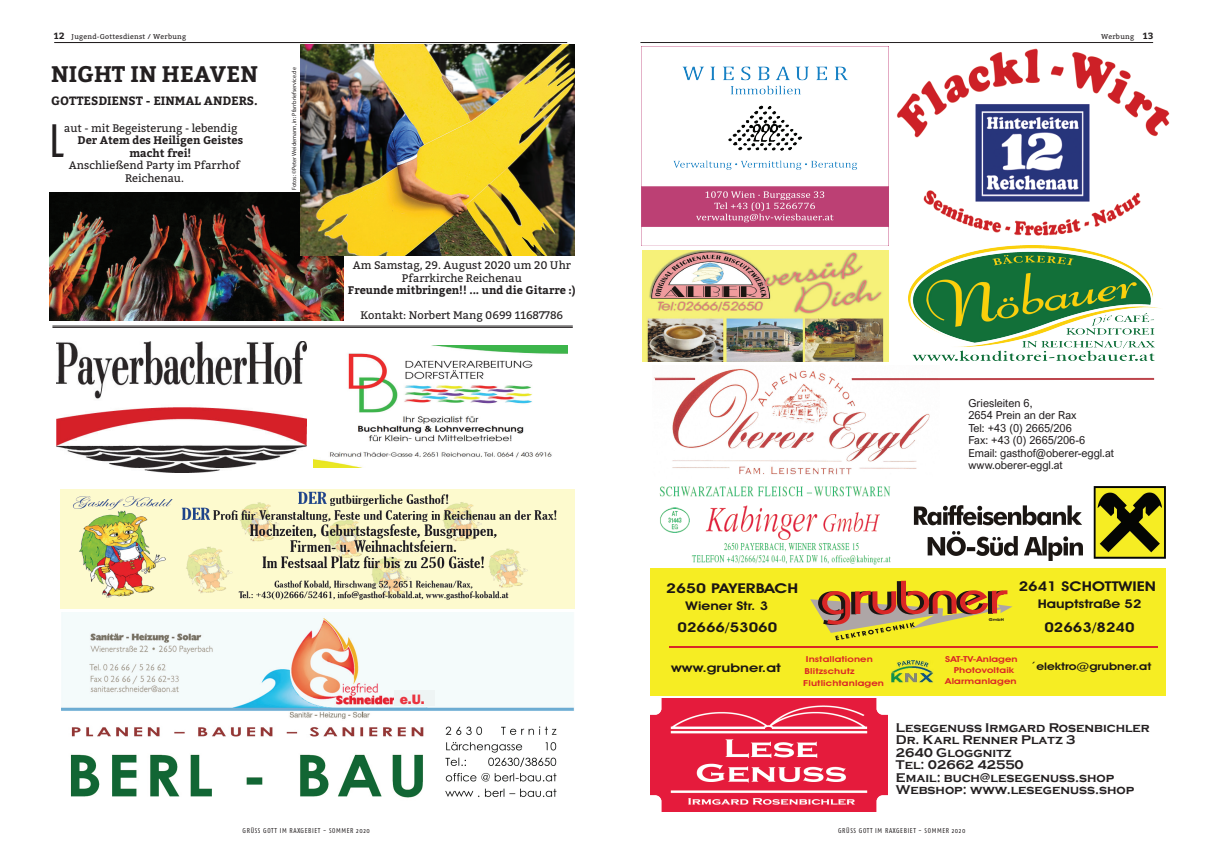
<style>
.page{position:relative;width:1208px;height:859px;background:#fff}
.page>*{position:absolute;margin:0;border:0;box-sizing:border-box;transform-origin:0 0}
.t1{font:46.7px "Fago Co";color:#231f20}
.t2{font:700 22.5px "Bitter";color:#231f20}
.t3{font:800 14px "Franklin Gothic";color:#ea323e}
.t4{font:700 13.5px "Avant Garde Bk BT";color:#1b1613;scale:1.21 1}
.t5{font:700 13.5px "Avant Garde Bk BT";color:#1b1613;scale:1.27 1}
.t6{font:700 13px/12.5px "Copperplate Gothic";color:#231f20}
.t7{font:700 12px "Bitter";color:#231f20}
.t8{font:700 12px "Avant Garde Bk BT";color:#1b1613;scale:1.21 1}
.t9{font:700 12px "Avant Garde Bk BT";color:#1b1613;scale:1.27 1}
.t10{font:11px/12.5px "Bitter";color:#231f20;text-align:center}
.t11{font:11px/12.5px "Arial Nova";color:#231f20}
.t12{font:700 11px/12.5px "Bitter";color:#231f20;text-align:center}
.t13{font:700 10.5px "Avant Garde Bk BT";color:#1b1613;scale:1.21 1}
.t14{font:700 9px "Bitter";color:#231f20}
.t15{font:700 8.3px/11.8px "Avant Garde Bk BT";letter-spacing:.015em;color:#da2726;scale:1.27 1}
.t16{font:7px "Fago Co";letter-spacing:.09em;color:#231f20}
.t17{font:7px "Bitter";letter-spacing:.035em;color:#231f20}
.t18{font:6px "Myriad Pro";color:#231f20}
.t19{font:700 4px "Avant Garde Bk BT";color:#1b1613;scale:1.27 1}
</style>
<div class="page">
<hr style="left:640px;top:42px;width:513px;height:1px;background:#231f20">
<hr style="left:54px;top:42px;width:513px;height:1px;background:#231f20">
<img style="left:61px;top:489px;width:513px;height:120px">
<img style="left:654px;top:368px;width:285px;height:107px">
<img style="left:909px;top:245px;width:252px;height:115px">
<img style="left:642px;top:250px;width:247px;height:111px">
<img style="left:659px;top:486px;width:232px;height:79px">
<img style="left:913px;top:486px;width:252px;height:74px">
<img style="left:314px;top:346px;width:253px;height:122px">
<img style="left:70px;top:726px;width:487px;height:72px">
<img style="left:641px;top:47px;width:248px;height:198px">
<div style="left:650px;top:568px;width:516px;height:128px;background:#f6ed23"></div>
<svg style="left:810px;top:581px;width:202px;height:59px"></svg>
<img style="left:891px;top:661px;width:42px;height:22px">
<hr style="left:669px;top:646px;width:205px;height:2px;background:#da2726">
<hr style="left:812px;top:646px;width:206px;height:2px;background:#da2726">
<hr style="left:980px;top:646px;width:177px;height:1px;background:#da2726">
<img style="left:61px;top:612px;width:513px;height:107px">
<div style="left:395px;top:691px;width:40px;height:15px;background:#eef4f4"></div>
<img style="left:56px;top:341px;width:250px;height:131px">
<img style="left:897px;top:48px;width:273px;height:188px">
<hr style="left:852px;top:378px;width:302px;height:2px;background:#bd464d">
<hr style="left:655px;top:378px;width:40px;height:2px;background:#bd464d">
<img style="left:650px;top:698px;width:238px;height:113px">
<hr style="left:52px;top:326px;width:521px;height:1px;background:#231f20">
<hr style="left:52px;top:327px;width:521px;height:1px;background:#231f20">
<img style="left:50px;top:192px;width:294px;height:128px">
<img style="left:300px;top:45px;width:274px;height:211px">
<p class="t14" style="left:54px;top:30px;width:12px">12</p>
<p class="t17" style="left:72px;top:33px;width:116px">Jugend-Gottesdienst / Werbung</p>
<p class="t17" style="left:1101px;top:33px;width:35px">Werbung</p>
<p class="t14" style="left:1142px;top:30px;width:12px">13</p>
<h2 class="t2" style="left:51px;top:60px;width:208px">NIGHT IN HEAVEN</h2>
<p class="t7" style="left:51px;top:94px;width:208px">GOTTESDIENST - EINMAL ANDERS.</p>
<h1 class="t1" style="left:49px;top:114px;width:17px">L</h1>
<p class="t10" style="left:64px;top:122px;width:175px">aut - mit Begeisterung - lebendig</p>
<p class="t12" style="left:78px;top:134px;width:167px">Der Atem des Heiligen Geistes macht frei!</p>
<p class="t10" style="left:69px;top:159px;width:173px">Anschließend Party im Pfarrhof<br>Reichenau.</p>
<p class="t18" style="left:290px;top:190px;width:124px;rotate:-90deg">Fotos: ©Peter Weidemann, in: Pfarrbriefservice.de</p>
<p class="t10" style="left:353px;top:259px;width:220px">Am Samstag, 29. August 2020 um 20 Uhr<br>Pfarrkirche Reichenau</p>
<p class="t12" style="left:348px;top:284px;width:229px">Freunde mitbringen!! ... und die Gitarre :)</p>
<p class="t10" style="left:360px;top:309px;width:204px">Kontakt: Norbert Mang 0699 11687786</p>
<p class="t11" style="left:968px;top:397px;width:147px">Griesleiten 6,<br>2654 Prein an der Rax<br>Tel: +43 (0) 2665/206<br>Fax: +43 (0) 2665/206-6<br>Email: gasthof@oberer-eggl.at www.oberer-eggl.at</p>
<p class="t5" style="left:666px;top:580px;width:106px">2650 PAYERBACH</p>
<p class="t8" style="left:685px;top:598px;width:70px">Wiener Str. 3</p>
<p class="t4" style="left:677px;top:619px;width:84px">02666/53060</p>
<p class="t19" style="left:988px;top:617px;width:13px">GmbH</p>
<p class="t4" style="left:1018px;top:577px;width:115px">2641 SCHOTTWIEN</p>
<p class="t8" style="left:1037px;top:596px;width:87px">Hauptstraße 52</p>
<p class="t4" style="left:1044px;top:618px;width:76px">02663/8240</p>
<p class="t3" style="left:400px;top:690px;width:27px">e.U.</p>
<p class="t9" style="left:671px;top:660px;width:88px">www.grubner.at</p>
<p class="t15" style="left:803px;top:654px;width:65px;text-indent:3px">Installationen<br>Blitzschutz<br>Flutlichtanlagen</p>
<p class="t15" style="left:945px;top:654px;width:58px">SAT-TV-Anlagen</p>
<p class="t15" style="left:953px;top:665px;width:49px">Photovoltaik</p>
<p class="t15" style="left:945px;top:676px;width:58px">Alarmanlagen</p>
<p class="t13" style="left:1030px;top:660px;width:102px">´elektro@grubner.at</p>
<p class="t6" style="left:896px;top:721px;width:255px">Lesegenuss Irmgard Rosenbichler<br>Dr. Karl Renner Platz 3<br>2640 Gloggnitz<br>Tel: 02662 42550<br>Email: buch@lesegenuss.shop<br>Webshop: www.lesegenuss.shop</p>
<p class="t16" style="left:243px;top:827px;width:129px">GRÜSS GOTT IM RAXGEBIET - SOMMER 2020</p>
<p class="t16" style="left:838px;top:827px;width:129px">GRÜSS GOTT IM RAXGEBIET - SOMMER 2020</p>
</div>
